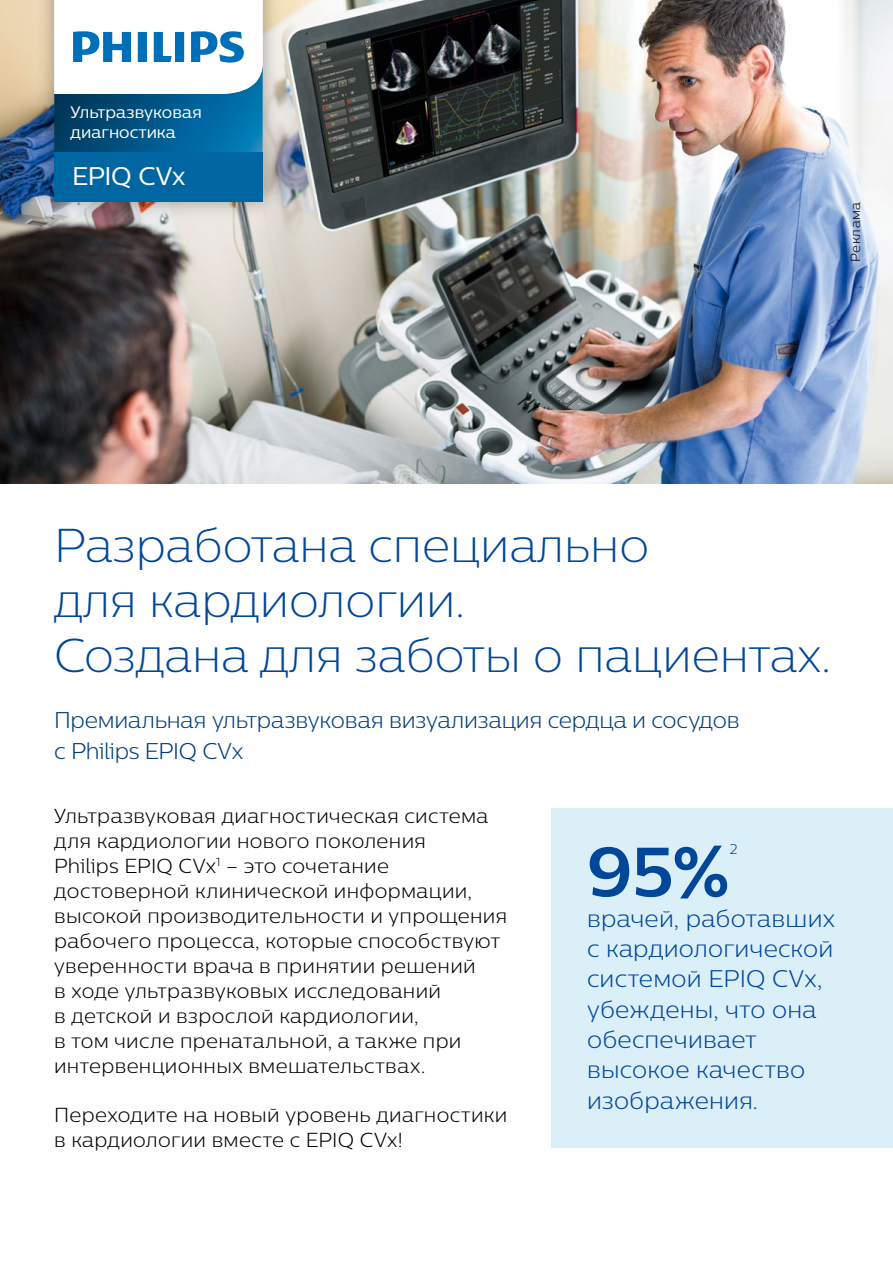
<style>
.page{position:relative;width:893px;height:1263px;background:#fff}
.page>*{position:absolute;margin:0;border:0;box-sizing:border-box;transform-origin:0 0}
.t1{font:700 69.6px "Centrale Sans";color:#004699}
.t2{font:47.4px/55.1px "Centrale Sans X Light";color:#004699}
.t3{font:25.5px "Centrale Sans";letter-spacing:-.01em;color:#fff}
.t4{font:300 24px/30.3px "Centrale Sans";letter-spacing:.01em;color:#004699}
.t5{font:300 22.8px/30.3px "Centrale Sans";letter-spacing:-.01em;color:#003d78}
.t6{font:300 20.25px/24.9px "Centrale Sans";letter-spacing:.015em;color:#000}
.t7{font:16.65px/20px "Centrale Sans";color:#fff}
.t8{font:300 13.95px "Centrale Sans";color:#004699}
.t9{font:300 13.2px "Centrale Sans";letter-spacing:.035em;color:#000}
</style>
<div class="page">
<div style="left:551px;top:808px;width:342px;height:339px;background:#dbeff9"></div>
<img style="left:0;top:0;width:893px;height:483px">
<img style="left:29px;top:0;width:259px;height:127px">
<svg style="left:54px;top:0;width:209px;height:127px"></svg>
<img style="left:29px;top:127px;width:259px;height:99px">
<div style="left:54px;top:152px;width:209px;height:49px;background:#0066a2"></div>
<p class="t7" style="left:71px;top:102px;width:133px">Ультразвуковая диагностика</p>
<p class="t3" style="left:72px;top:160px;width:115px">EPIQ CVx</p>
<p class="t9" style="left:847px;top:262px;width:61px;rotate:-90deg">Реклама</p>
<h2 class="t2" style="left:54px;top:516px;width:778px">Разработана специально<br>для кардиологии.<br>Создана для заботы о пациентах.</h2>
<p class="t5" style="left:54px;top:704px;width:687px">Премиальная ультразвуковая визуализация сердца и сосудов с Philips EPIQ CVx</p>
<p class="t6" style="left:54px;top:803px;width:455px">Ультразвуковая диагностическая система для кардиологии нового поколения<br>Philips EPIQ CVx<sup>1</sup> – это сочетание достоверной клинической информации, высокой производительности и упрощения рабочего процесса, которые способствуют уверенности врача в принятии решений<br>в ходе ультразвуковых исследований<br>в детской и взрослой кардиологии,<br>в том числе пренатальной, а также при интервенционных вмешательствах.</p>
<p class="t6" style="left:54px;top:1102px;width:455px">Переходите на новый уровень диагностики в кардиологии вместе с EPIQ CVx!</p>
<h1 class="t1" style="left:587px;top:827px;width:143px">95%</h1>
<p class="t8" style="left:730px;top:841px;width:9px">2</p>
<p class="t4" style="left:587px;top:903px;width:249px">врачей, работавших с кардиологической системой EPIQ CVx, убеждены, что она обеспечивает высокое качество изображения.</p>
</div>
